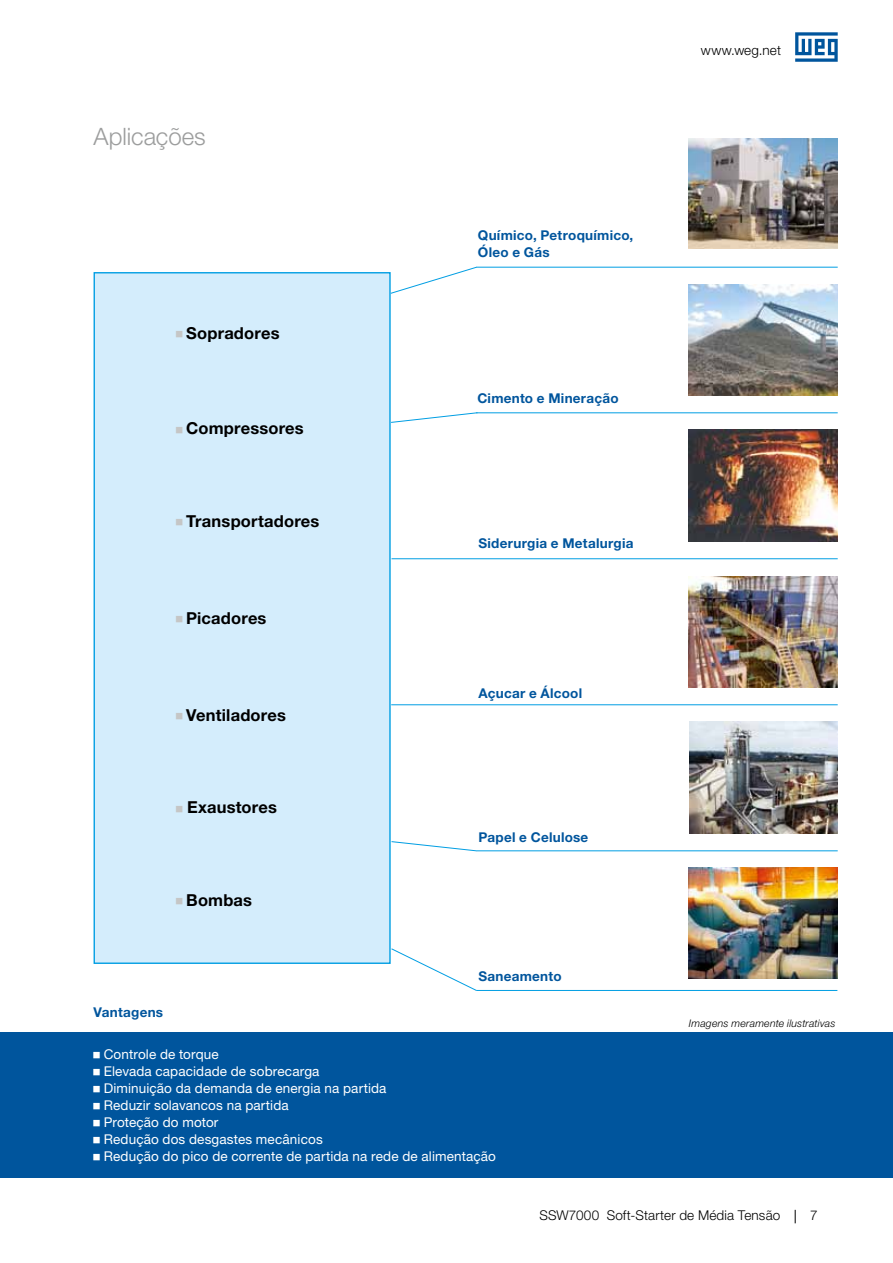
<style>
.page{position:relative;width:893px;height:1263px;background:#fff}
.page>*{position:absolute;margin:0;border:0;box-sizing:border-box;transform-origin:0 0}
.t1{font:300 24px "Helvetica Neue LT Pro";color:#9c9d9d}
.t2{font:700 16.5px "Helvetica Neue LT Pro";letter-spacing:.01em;color:#000}
.t3{font:13.5px/17px "Helvetica Neue LT Pro";letter-spacing:.01em;color:#fff}
.t4{font:700 13.5px/17px "Helvetica Neue LT Pro";letter-spacing:.02em;color:#00559d}
.t5{font:300 13.5px "Helvetica Neue LT Pro";letter-spacing:.01em;color:#000}
.t6{font:italic 300 10.5px "Helvetica Neue LT Pro";letter-spacing:.015em;color:#000}
</style>
<div class="page">
<svg style="left:795px;top:32px;width:43px;height:30px"></svg>
<svg style="left:795px;top:1210px;width:1px;height:13px"></svg>
<div style="left:0;top:1032px;width:893px;height:145px;background:#00559d"></div>
<img style="left:689px;top:138px;width:149px;height:110px">
<hr style="left:476px;top:267px;width:362px;height:1px;background:#009ee3">
<hr style="left:476px;top:412px;width:362px;height:1px;background:#009ee3">
<svg style="left:391px;top:266px;width:87px;height:28px"></svg>
<svg style="left:391px;top:412px;width:87px;height:11px"></svg>
<hr style="left:391px;top:558px;width:447px;height:1px;background:#009ee3">
<hr style="left:391px;top:704px;width:447px;height:1px;background:#009ee3">
<hr style="left:476px;top:850px;width:362px;height:1px;background:#009ee3">
<img style="left:689px;top:284px;width:149px;height:111px">
<img style="left:689px;top:430px;width:149px;height:111px">
<img style="left:689px;top:722px;width:149px;height:111px">
<img style="left:689px;top:576px;width:149px;height:111px">
<img style="left:689px;top:867px;width:149px;height:112px">
<div style="left:94px;top:272px;width:297px;height:692px;background:#d4edfc;border:1px solid #009ee3"></div>
<hr style="left:476px;top:990px;width:361px;height:1px;background:#009ee3">
<svg style="left:391px;top:948px;width:86px;height:43px"></svg>
<svg style="left:391px;top:841px;width:86px;height:11px"></svg>
<h1 class="t1" style="left:94px;top:121px;width:114px">Aplicações</h1>
<p class="t2" style="left:186px;top:323px;width:95px">Sopradores</p>
<p class="t2" style="left:186px;top:418px;width:119px">Compressores</p>
<p class="t2" style="left:186px;top:510px;width:135px">Transportadores</p>
<p class="t2" style="left:186px;top:607px;width:82px">Picadores</p>
<p class="t2" style="left:186px;top:704px;width:101px">Ventiladores</p>
<p class="t2" style="left:187px;top:797px;width:91px">Exaustores</p>
<p class="t2" style="left:186px;top:889px;width:67px">Bombas</p>
<p class="t4" style="left:94px;top:1003px;width:71px">Vantagens</p>
<p class="t4" style="left:478px;top:226px;width:157px">Químico, Petroquímico,<br>Óleo e Gás</p>
<p class="t4" style="left:477px;top:389px;width:143px">Cimento e Mineração</p>
<p class="t4" style="left:478px;top:535px;width:157px">Siderurgia e Metalurgia</p>
<p class="t4" style="left:478px;top:684px;width:105px">Açucar e Álcool</p>
<p class="t4" style="left:478px;top:828px;width:111px">Papel e Celulose</p>
<p class="t4" style="left:478px;top:967px;width:85px">Saneamento</p>
<p class="t3" style="left:104px;top:1046px;width:394px">Controle de torque<br>Elevada capacidade de sobrecarga<br>Diminuição da demanda de energia na partida<br>Reduzir solavancos na partida<br>Proteção do motor<br>Redução dos desgastes mecânicos<br>Redução do pico de corrente de partida na rede de alimentação</p>
<p class="t5" style="left:701px;top:42px;width:82px">www.weg.net</p>
<p class="t6" style="left:689px;top:1017px;width:148px">Imagens meramente ilustrativas</p>
<p class="t5" style="left:539px;top:1207px;width:242px">SSW7000 Soft-Starter de Média Tensão</p>
<p class="t5" style="left:810px;top:1207px;width:9px">7</p>
</div>
